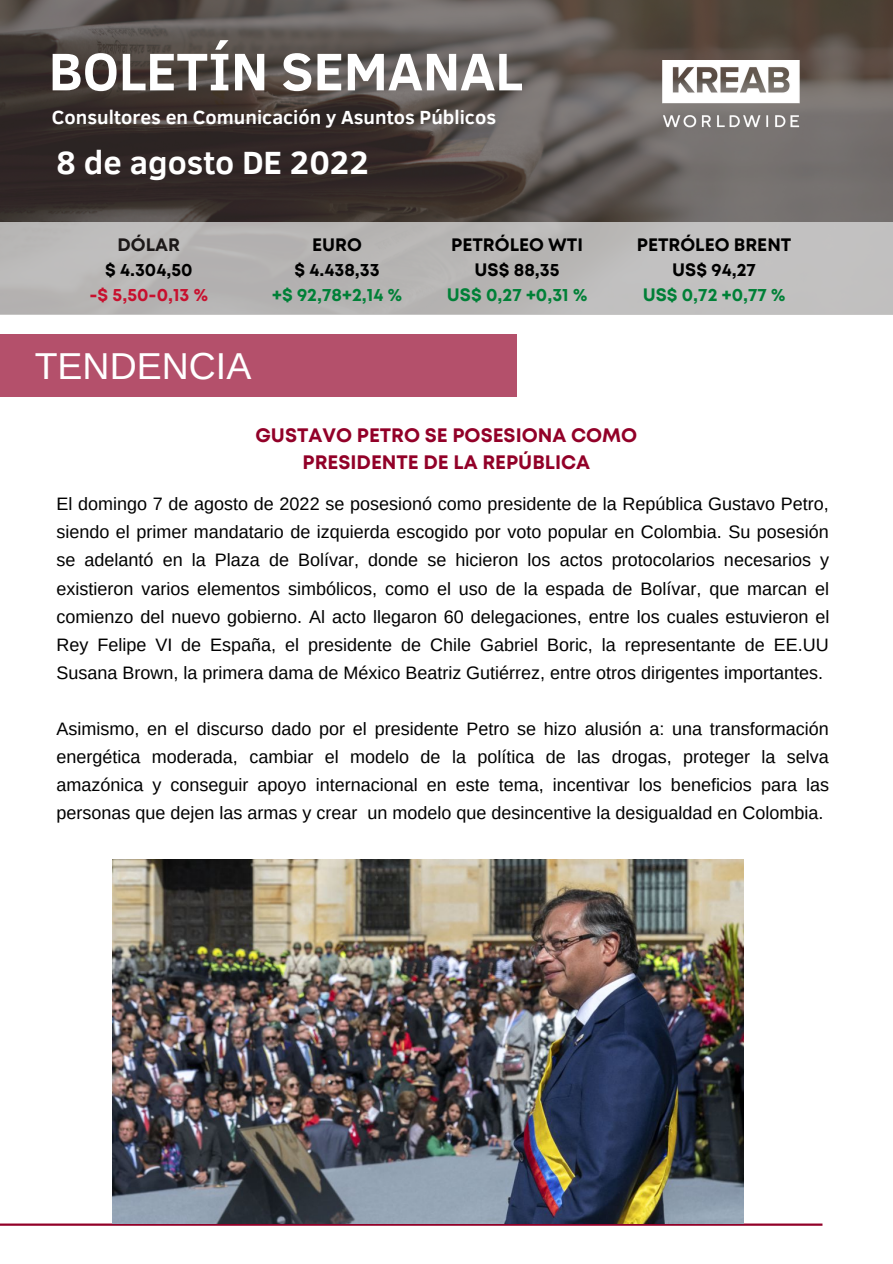
<style>
.page{position:relative;width:893px;height:1264px;background:#fff}
.page>*{position:absolute;margin:0;border:0;box-sizing:border-box;transform-origin:0 0}
.t1{font:700 54px "Clear Sans";color:#fff}
.t2{font:37.5px "Arimo";color:#fff}
.t3{font:700 33px "Clear Sans";color:#fff}
.t4{font:700 19.5px/27px "Mont";color:#920028;text-align:center}
.t5{font:700 19.5px "Clear Sans";color:#fff}
.t6{font:18px/28px "Arimo";color:#000;text-align:justify}
.t7{font:700 18px/24.8px "Mont";color:#000;text-align:center}
.t8{font:700 18px "Mont";color:#008037}
.t9{font:700 18px "Mont";color:#c8102e}
.t10{font:700 18px "Mont";color:#1c1818}
</style>
<div class="page">
<svg style="left:0;top:0;width:892px;height:222px;background:#544c48"></svg>
<div style="left:0;top:222px;width:892px;height:92px;background:#bab8b7"></div>
<div style="left:0;top:334px;width:517px;height:62px;background:#b4506b"></div>
<img style="left:658px;top:60px;width:145px;height:81px">
<hr style="left:0;top:1223px;width:822px;height:2px;background:#920028">
<img style="left:112px;top:859px;width:631px;height:364px">
<h1 class="t1" style="left:49px;top:32px;width:475px">BOLETÍN SEMANAL</h1>
<p class="t5" style="left:52px;top:103px;width:445px">Consultores en Comunicación y Asuntos Públicos</p>
<h3 class="t3" style="left:56px;top:138px;width:314px">8 de agosto DE 2022</h3>
<p class="t10" style="left:118px;top:238px;width:64px">DÓLAR</p>
<p class="t7" style="left:105px;top:259px;width:89px">$ 4.304,50</p>
<p class="t9" style="left:89px;top:288px;width:120px">-$ 5,50-0,13 %</p>
<h2 class="t2" style="left:35px;top:345px;width:218px">TENDENCIA</h2>
<p class="t7" style="left:294px;top:234px;width:87px">EURO<br>$ 4.438,33</p>
<p class="t8" style="left:272px;top:288px;width:131px">+$ 92,78+2,14 %</p>
<p class="t7" style="left:451px;top:234px;width:133px">PETRÓLEO WTI<br>US$ 88,35</p>
<p class="t8" style="left:447px;top:288px;width:142px">US$ 0,27 +0,31 %</p>
<p class="t7" style="left:636px;top:234px;width:156px">PETRÓLEO BRENT<br>US$ 94,27</p>
<p class="t8" style="left:642px;top:288px;width:144px">US$ 0,72 +0,77 %</p>
<p class="t4" style="left:255px;top:423px;width:383px">GUSTAVO PETRO SE POSESIONA COMO<br>PRESIDENTE DE LA REPÚBLICA</p>
<p class="t6" style="left:56px;top:490px;width:774px">El domingo 7 de agosto de 2022 se posesionó como presidente de la República Gustavo Petro, siendo el primer mandatario de izquierda escogido por voto popular en Colombia. Su posesión se adelantó en la Plaza de Bolívar, donde se hicieron los actos protocolarios necesarios y existieron varios elementos simbólicos, como el uso de la espada de Bolívar, que marcan el comienzo del nuevo gobierno. Al acto llegaron 60 delegaciones, entre los cuales estuvieron el Rey Felipe VI de España, el presidente de Chile Gabriel Boric, la representante de EE.UU Susana Brown, la primera dama de México Beatriz Gutiérrez, entre otros dirigentes importantes.</p>
<p class="t6" style="left:56px;top:714px;width:774px">Asimismo, en el discurso dado por el presidente Petro se hizo alusión a: una transformación energética moderada, cambiar el modelo de la política de las drogas, proteger la selva amazónica y conseguir apoyo internacional en este tema, incentivar los beneficios para las personas que dejen las armas y crear un modelo que desincentive la desigualdad en Colombia.</p>
</div>
